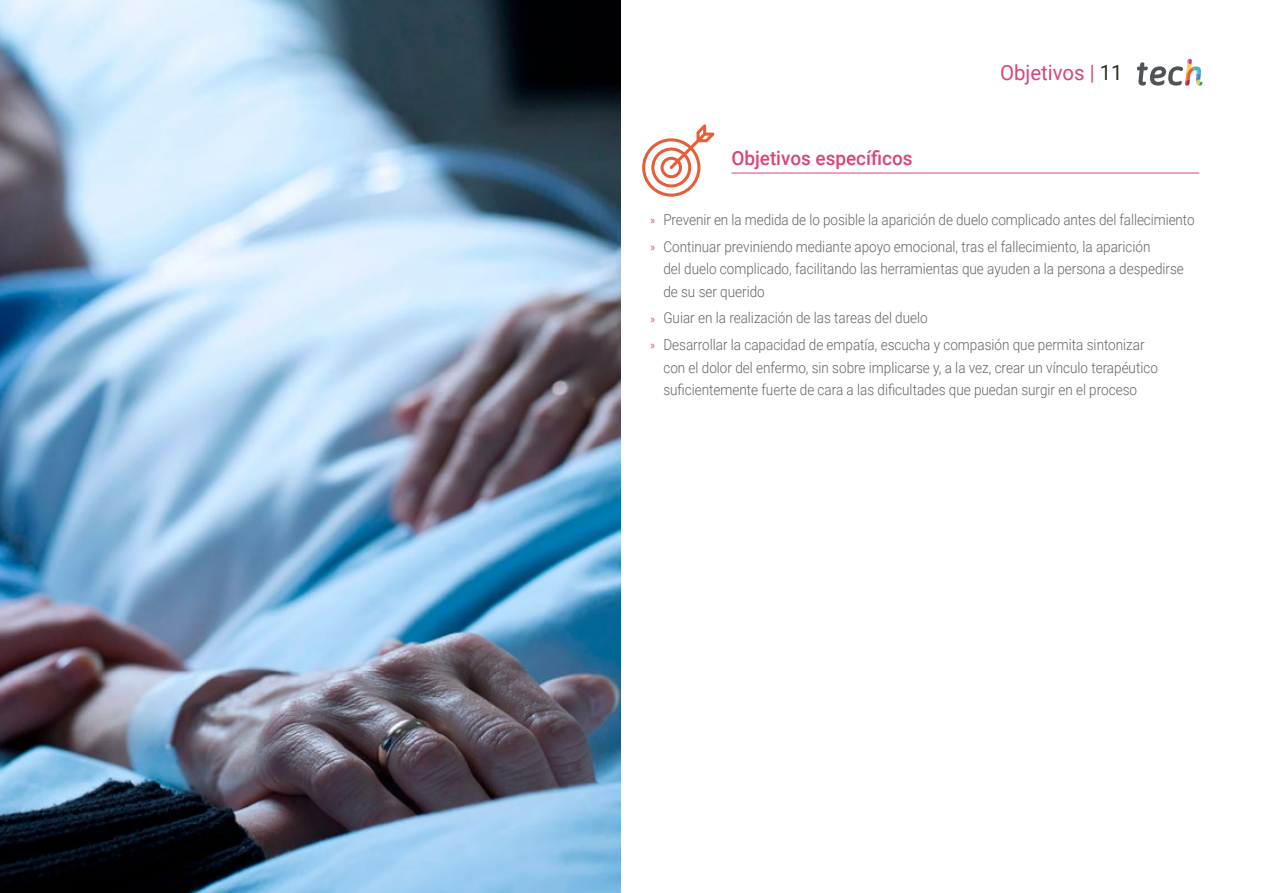
<style>
.page{position:relative;width:1263px;height:893px;background:#fff}
.page>*{position:absolute;margin:0;border:0;box-sizing:border-box;transform-origin:0 0}
.t1{font:21px "Roboto";color:#da447d}
.t2{font:500 19.5px "Roboto";color:#da447d}
.t3{font:300 15px/26.7px "Roboto";color:#61646a;scale:.9 1}
.s1{color:#312e20}
.s2{font-family:"Myriad Pro";font-weight:400;font-size:12px;color:#da447d}
</style>
<div class="page">
<hr style="left:731px;top:173px;width:468px;height:1px;background:#da447d">
<svg style="left:642px;top:124px;width:72px;height:73px"></svg>
<img style="left:0;top:0;width:621px;height:893px">
<svg style="left:1137px;top:59px;width:65px;height:27px"></svg>
<h2 class="t2" style="left:731px;top:144px;width:183px">Objetivos específicos</h2>
<h1 class="t1" style="left:1000px;top:57px;width:124px">Objetivos | <span class="s1">11</span></h1>
<p class="t3" style="left:651px;top:206px;width:606px"><span class="s2">»</span> Prevenir en la medida de lo posible la aparición de duelo complicado antes del fallecimiento <span class="s2">»</span> Continuar previniendo mediante apoyo emocional, tras el fallecimiento, la aparición</p>
<p class="t3" style="left:663px;top:257px;width:580px;line-height:22.5px">del duelo complicado, facilitando las herramientas que ayuden a la persona a despedirse de su ser querido</p>
<p class="t3" style="left:651px;top:304px;width:550px"><span class="s2">»</span> Guiar en la realización de las tareas del duelo<br><span class="s2">»</span> Desarrollar la capacidad de empatía, escucha y compasión que permita sintonizar</p>
<p class="t3" style="left:663px;top:355px;width:551px;line-height:22.5px">con el dolor del enfermo, sin sobre implicarse y, a la vez, crear un vínculo terapéutico suficientemente fuerte de cara a las dificultades que puedan surgir en el proceso</p>
</div>
